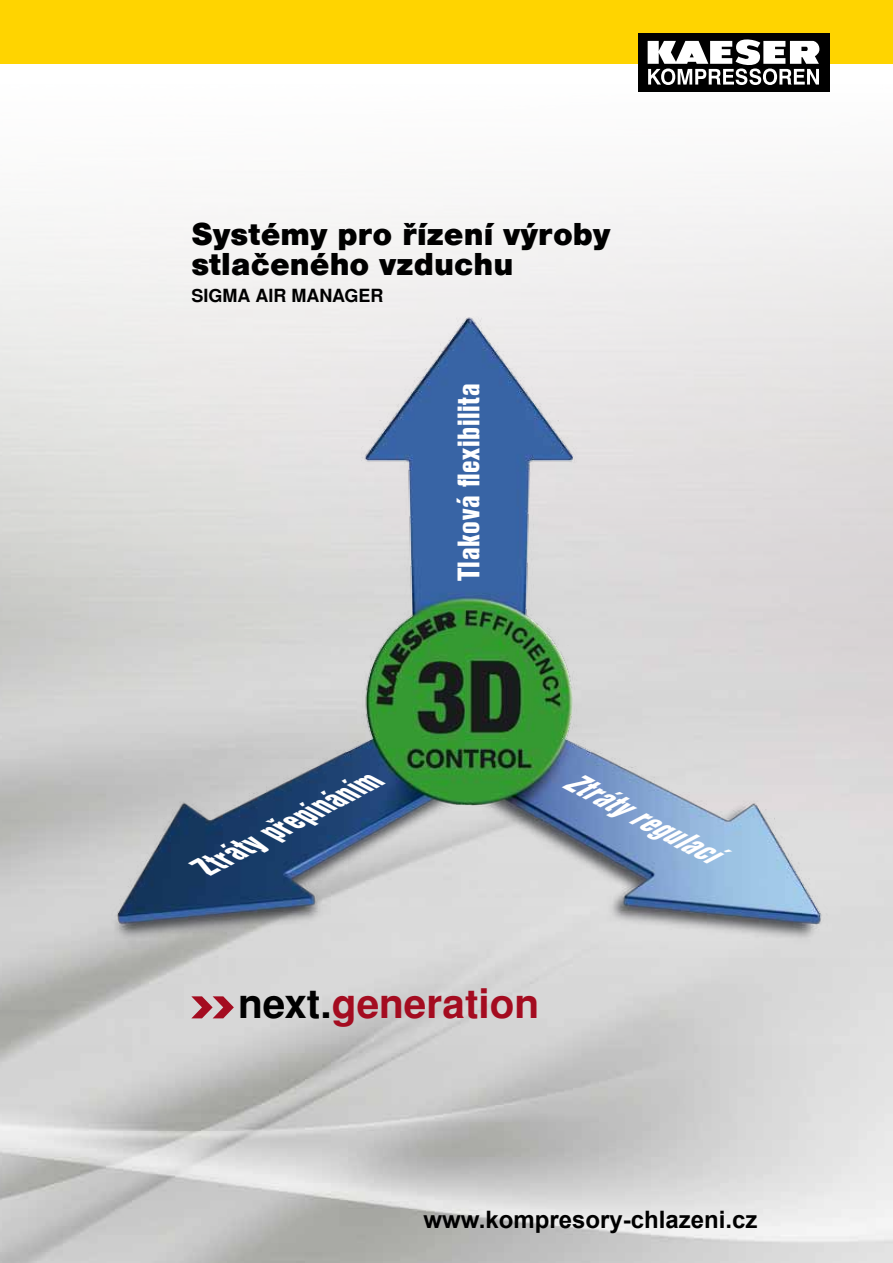
<style>
.page{position:relative;width:893px;height:1263px;background:#fff}
.page>*{position:absolute;margin:0;border:0;box-sizing:border-box;transform-origin:0 0}
.t1{font:700 40.5px "Nimbus San L";color:#a40c20}
.t2{font:italic 30.3px "Nimbus San L Bla Con";color:#fff}
.t3{font:30.3px "Nimbus San L Bla Con";letter-spacing:.02em;color:#fff}
.t4{font:900 30px/30px "Nimbus San L";color:#000}
.t5{font:700 24px "Arial";color:#000}
.t6{font:700 18px "Nimbus San L";color:#000}
.s1{color:#000}
</style>
<div class="page">
<img style="left:0;top:64px;width:893px;height:1199px">
<div style="left:0;top:0;width:893px;height:64px;background:#ffd400"></div>
<div style="left:638px;top:33px;width:191px;height:58px;background:#000"></div>
<svg style="left:648px;top:39px;width:171px;height:46px"></svg>
<img style="left:0;top:300px;width:893px;height:665px">
<svg style="left:191px;top:996px;width:43px;height:22px"></svg>
<p class="t4" style="left:191px;top:219px;width:421px">Systémy pro řízení výroby stlačeného vzduchu</p>
<p class="t6" style="left:191px;top:284px;width:194px">SIGMA AIR MANAGER</p>
<p class="t3" style="left:446px;top:581px;width:200px;rotate:-90deg">Tlaková flexibilita</p>
<p class="t2" style="left:195px;top:846px;width:201px;rotate:-28deg">Ztráty přepínáním</p>
<p class="t2" style="left:577px;top:757px;width:167px;rotate:28deg">Ztráty regulací</p>
<h1 class="t1" style="left:238px;top:980px;width:303px"><span class="s1">next.</span>generation</h1>
<p class="t5" style="left:424px;top:1206px;width:335px">www.kompresory-chlazeni.cz</p>
</div>
